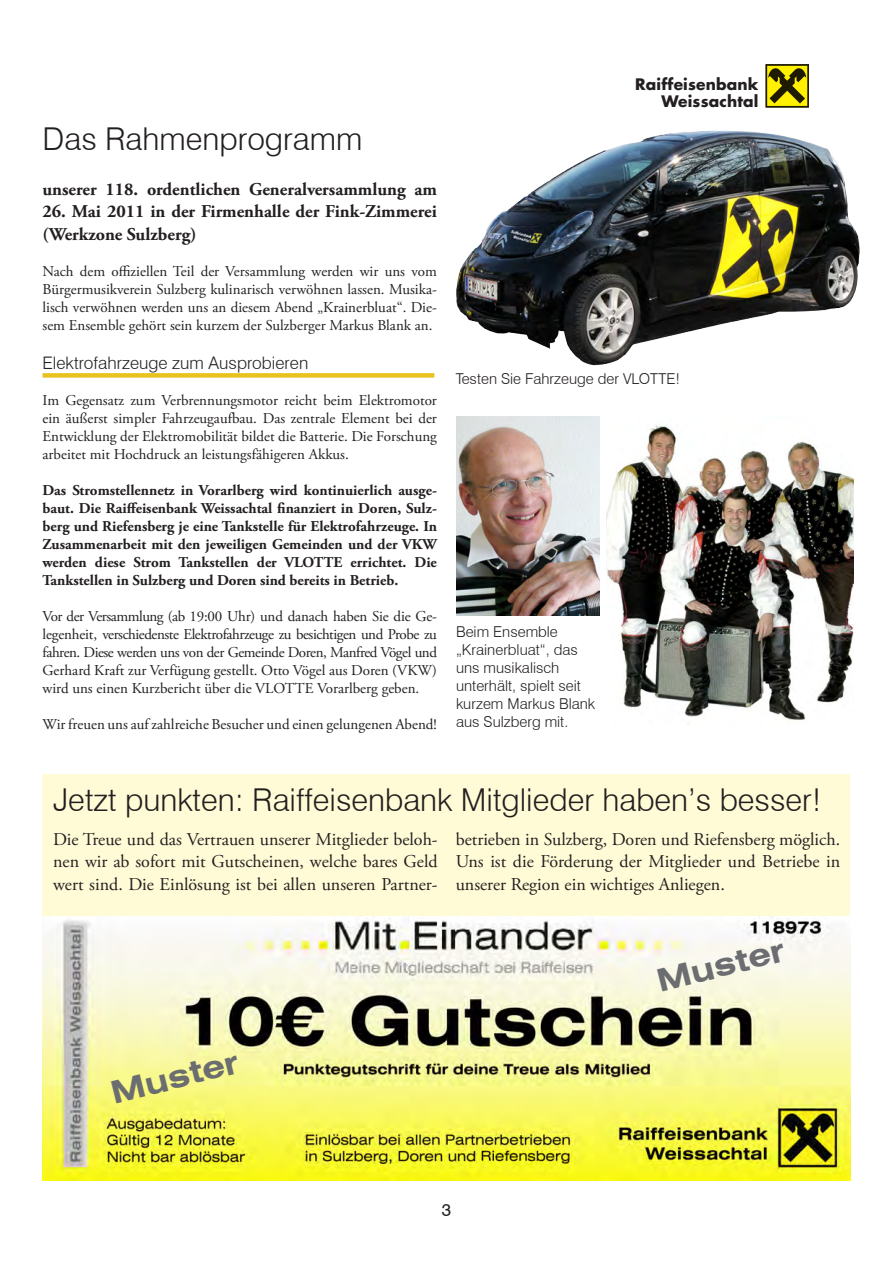
<style>
.page{position:relative;width:893px;height:1263px;background:#fff}
.page>*{position:absolute;margin:0;border:0;box-sizing:border-box;transform-origin:0 0}
.Headline_Inhalt{font:300 31.5px "Swiss 721 BT";color:#231f20}
.Headline_Inhalt-2{font:700 expanded 31.5px "Swiss 721 BT";color:#6c6d70}
.Fießtext{font:18px/22.5px "Adobe Garamond Pro";color:#231f20;text-align:justify}
.Fießtext-2{font:700 18px/22.5px "Adobe Garamond Pro";color:#231f20}
.Headline_Fließtext{font:300 17.25px "Swiss 721 BT";color:#231f20}
.t1{font:17.25px "Swiss 721 BT";color:#231f20}
.t2{font:700 15.45px/16.5px "Futura";letter-spacing:.01em;color:#231f20;text-align:right}
.Fießtext-3{font:15px/18px "Adobe Garamond Pro";color:#231f20;text-align:justify}
.Fießtext-4{font:700 15px/18px "Adobe Garamond Pro";color:#231f20;text-align:justify}
.Bildtext{font:300 15px/18px "Swiss 721 BT";color:#231f20}
</style>
<div class="page">
<div style="left:766px;top:65px;width:43px;height:42px;border:1px solid #1e1b01"></div>
<div style="left:767px;top:66px;width:40px;height:40px;background:#fff101"></div>
<svg style="left:768px;top:68px;width:38px;height:36px"></svg>
<img style="left:606px;top:425px;width:248px;height:295px">
<img style="left:43px;top:915px;width:807px;height:265px">
<div style="left:43px;top:774px;width:807px;height:141px;background:#fffbd6"></div>
<div style="left:43px;top:373px;width:391px;height:5px;background:#e8c31d"></div>
<img style="left:456px;top:130px;width:403px;height:236px">
<img style="left:456px;top:417px;width:144px;height:199px">
<p class="Headline_Inhalt" style="left:43px;top:120px;width:321px">Das Rahmenprogramm</p>
<p class="Fießtext-2" style="left:43px;top:178px;width:396px">unserer 118. ordentlichen Generalversammlung am</p>
<p class="Fießtext-2" style="left:43px;top:201px;width:396px">26. Mai 2011 in der Firmenhalle der Fink-Zimmerei (Werkzone Sulzberg)</p>
<p class="Fießtext-3" style="left:43px;top:263px;width:396px">Nach dem offiziellen Teil der Versammlung werden wir uns vom Bürgermusikverein Sulzberg kulinarisch verwöhnen lassen. Musika&shy;lisch verwöhnen werden uns an diesem Abend „Krainerbluat“. Die&shy;sem Ensemble gehört sein kurzem der Sulzberger Markus Blank an.</p>
<p class="Headline_Fließtext" style="left:43px;top:352px;width:267px">Elektrofahrzeuge zum Ausprobieren</p>
<p class="Fießtext-3" style="left:43px;top:391px;width:396px">Im Gegensatz zum Verbrennungsmotor reicht beim Elektromotor ein äußerst simpler Fahrzeugaufbau. Das zentrale Element bei der Entwicklung der Elektromobilität bildet die Batterie. Die Forschung arbeitet mit Hochdruck an leistungsfähigeren Akkus.</p>
<p class="Fießtext-4" style="left:43px;top:481px;width:396px">Das Stromstellennetz in Vorarlberg wird kontinuierlich ausge&shy;baut. Die Raiffeisenbank Weissachtal finanziert in Doren, Sulz&shy;berg und Riefensberg je eine Tankstelle für Elektrofahrzeuge. In Zusammenarbeit mit den jeweiligen Gemeinden und der VKW werden diese Strom Tankstellen der VLOTTE errichtet. Die Tankstellen in Sulzberg und Doren sind bereits in Betrieb.</p>
<p class="Fießtext-3" style="left:43px;top:607px;width:396px">Vor der Versammlung (ab 19:00 Uhr) und danach haben Sie die Ge&shy;legenheit, verschiedenste Elektrofahrzeuge zu besichtigen und Probe zu fahren. Diese werden uns von der Gemeinde Doren, Manfred Vögel und Gerhard Kraft zur Verfügung gestellt. Otto Vögel aus Doren (VKW) wird uns einen Kurzbericht über die VLOTTE Vorarlberg geben.</p>
<p class="Fießtext-3" style="left:43px;top:715px;width:396px">Wir freuen uns auf zahlreiche Besucher und einen gelungenen Abend!</p>
<p class="t2" style="left:635px;top:76px;width:125px">Raiffeisenbank<br>Weissachtal</p>
<p class="Bildtext" style="left:456px;top:370px;width:226px">Testen Sie Fahrzeuge der VLOTTE!</p>
<p class="Bildtext" style="left:456px;top:623px;width:103px">Beim Ensemble</p>
<p class="Bildtext" style="left:456px;top:641px;width:141px">„Krainerbluat“, das uns musikalisch unterhält, spielt seit kurzem Markus Blank aus Sulzberg mit.</p>
<p class="Headline_Inhalt" style="left:53px;top:781px;width:770px">Jetzt punkten: Raiffeisenbank Mitglieder haben’s besser!</p>
<p class="Fießtext" style="left:53px;top:828px;width:386px">Die Treue und das Vertrauen unserer Mitglieder beloh&shy;nen wir ab sofort mit Gutscheinen, welche bares Geld wert sind. Die Einlösung ist bei allen unseren Partner-</p>
<p class="Fießtext" style="left:456px;top:828px;width:386px">betrieben in Sulzberg, Doren und Riefensberg möglich.<br>Uns ist die Förderung der Mitglieder und Betriebe in unserer Region ein wichtiges Anliegen.</p>
<p class="Headline_Inhalt-2" style="left:107px;top:1074px;width:132px;rotate:-14deg">Muster</p>
<p class="t1" style="left:442px;top:1199px;width:11px">3</p>
<p class="Headline_Inhalt-2" style="left:653px;top:963px;width:132px;rotate:-14deg">Muster</p>
</div>
